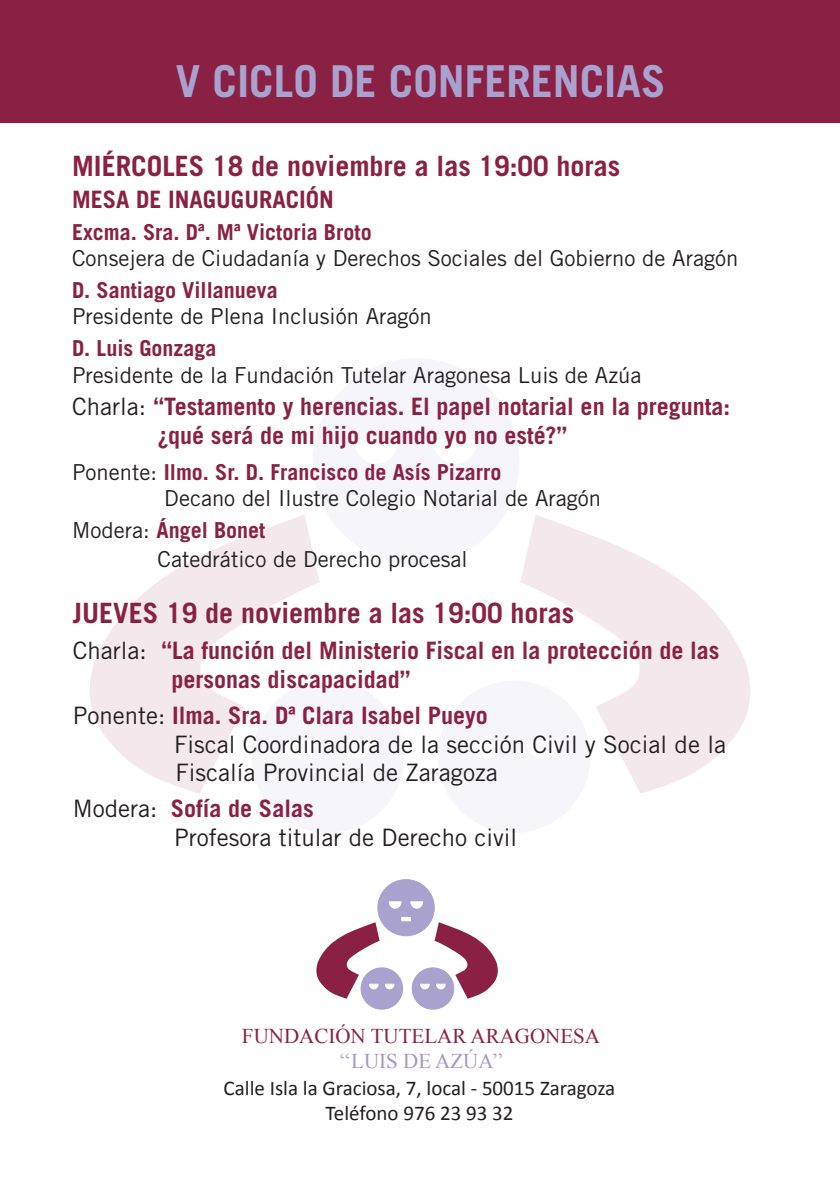
<style>
.page{position:relative;width:840px;height:1191px;background:#fff}
.page>*{position:absolute;margin:0;border:0;box-sizing:border-box;transform-origin:0 0}
.t1{font:700 44px "Trade Gothic LT Std";color:#a9a1ce}
.t2{font:700 28px "Trade Gothic LT Std";color:#8a2145}
.t3{font:700 24px/28.8px "Trade Gothic LT Std";color:#8a2145}
.t4{font:24px "Trade Gothic LT Std";color:#231f20}
.t5{font:22px "Trade Gothic LT Std";color:#231f20}
.t6{font:700 22px "Trade Gothic LT Std";color:#8a2145}
.t7{font:21px "Calibri";color:#231f20}
.t8{font:21px "Times New Roman";color:#8a2145}
.t9{font:21px "Times New Roman";color:#a897c3}
.s1{font-weight:400;color:#231f20}
</style>
<div class="page">
<div style="left:0;top:0;width:839px;height:122px;background:#8a2145"></div>
<div style="left:313px;top:358px;width:205px;height:206px;background:#f6f5fa;border-radius:50%"></div>
<div style="left:400px;top:496px;width:32px;height:13px;background:#fff"></div>
<div style="left:252px;top:681px;width:151px;height:151px;background:#f6f5fa;border-radius:50%"></div>
<div style="left:438px;top:681px;width:151px;height:151px;background:#f6f5fa;border-radius:50%"></div>
<svg style="left:90px;top:515px;width:230px;height:278px"></svg>
<svg style="left:520px;top:515px;width:230px;height:278px"></svg>
<div style="left:377px;top:879px;width:57px;height:56px;background:#a9a1ce;border-radius:50%"></div>
<div style="left:377px;top:879px;width:57px;height:57px;border:1px solid #a9a1ce;border-radius:50%"></div>
<svg style="left:389px;top:901px;width:12px;height:7px"></svg>
<svg style="left:410px;top:901px;width:12px;height:7px"></svg>
<svg style="left:401px;top:917px;width:9px;height:4px"></svg>
<div style="left:361px;top:968px;width:41px;height:41px;background:#a9a1ce;border-radius:50%"></div>
<div style="left:361px;top:967px;width:41px;height:42px;border:1px solid #a9a1ce;border-radius:50%"></div>
<svg style="left:385px;top:984px;width:9px;height:5px"></svg>
<div style="left:412px;top:968px;width:41px;height:41px;background:#a9a1ce;border-radius:50%"></div>
<div style="left:412px;top:967px;width:41px;height:42px;border:1px solid #a9a1ce;border-radius:50%"></div>
<svg style="left:316px;top:922px;width:63px;height:76px"></svg>
<svg style="left:420px;top:922px;width:77px;height:76px"></svg>
<p class="t1" style="left:176px;top:55px;width:491px">V CICLO DE CONFERENCIAS</p>
<p class="t2" style="left:72px;top:148px;width:549px">MIÉRCOLES 18 de noviembre a las 19:00 horas</p>
<p class="t3" style="left:72px;top:184px;width:263px">MESA DE INAGUGURACIÓN</p>
<p class="t6" style="left:72px;top:218px;width:301px">Excma. Sra. Dª. Mª Victoria Broto</p>
<p class="t5" style="left:72px;top:245px;width:667px">Consejera de Ciudadanía y Derechos Sociales del Gobierno de Aragón</p>
<p class="t6" style="left:72px;top:277px;width:207px">D. Santiago Villanueva</p>
<p class="t5" style="left:72px;top:303px;width:361px">Presidente de Plena Inclusión Aragón</p>
<p class="t6" style="left:72px;top:335px;width:146px">D. Luis Gonzaga</p>
<p class="t5" style="left:72px;top:362px;width:570px">Presidente de la Fundación Tutelar Aragonesa Luis de Azúa</p>
<p class="t3" style="left:157px;top:391px;width:574px;text-indent:-85px"><span class="s1">Charla:</span> “Testamento y herencias. El papel notarial en la pregunta: ¿qué será de mi hijo cuando yo no esté?”</p>
<p class="t6" style="left:72px;top:458px;width:431px"><span class="s1">Ponente:</span> Ilmo. Sr. D. Francisco de Asís Pizarro</p>
<p class="t5" style="left:164px;top:485px;width:438px">Decano del Ilustre Colegio Notarial de Aragón</p>
<p class="t6" style="left:72px;top:517px;width:195px"><span class="s1">Modera:</span> Ángel Bonet</p>
<p class="t5" style="left:157px;top:546px;width:311px">Catedrático de Derecho procesal</p>
<p class="t2" style="left:73px;top:596px;width:502px">JUEVES 19 de noviembre a las 19:00 horas</p>
<p class="t3" style="left:73px;top:635px;width:648px"><span class="s1">Charla:</span> “La función del Ministerio Fiscal en la protección de las</p>
<p class="t3" style="left:171px;top:664px;width:240px">personas discapacidad”</p>
<p class="t3" style="left:73px;top:700px;width:416px"><span class="s1">Ponente:</span> Ilma. Sra. Dª Clara Isabel Pueyo</p>
<p class="t4" style="left:174px;top:729px;width:553px">Fiscal Coordinadora de la sección Civil y Social de la</p>
<p class="t4" style="left:175px;top:758px;width:323px">Fiscalía Provincial de Zaragoza</p>
<p class="t3" style="left:73px;top:794px;width:242px"><span class="s1">Modera:</span> Sofía de Salas</p>
<p class="t4" style="left:174px;top:823px;width:344px">Profesora titular de Derecho civil</p>
<p class="t8" style="left:242px;top:1021px;width:359px">FUNDACIÓN TUTELAR ARAGONESA</p>
<p class="t9" style="left:338px;top:1047px;width:166px">‘‘LUIS DE AZÚA’’</p>
<p class="t7" style="left:223px;top:1075px;width:393px">Calle Isla la Graciosa, 7, local - 50015 Zaragoza</p>
<p class="t7" style="left:325px;top:1100px;width:189px">Teléfono 976 23 93 32</p>
</div>
